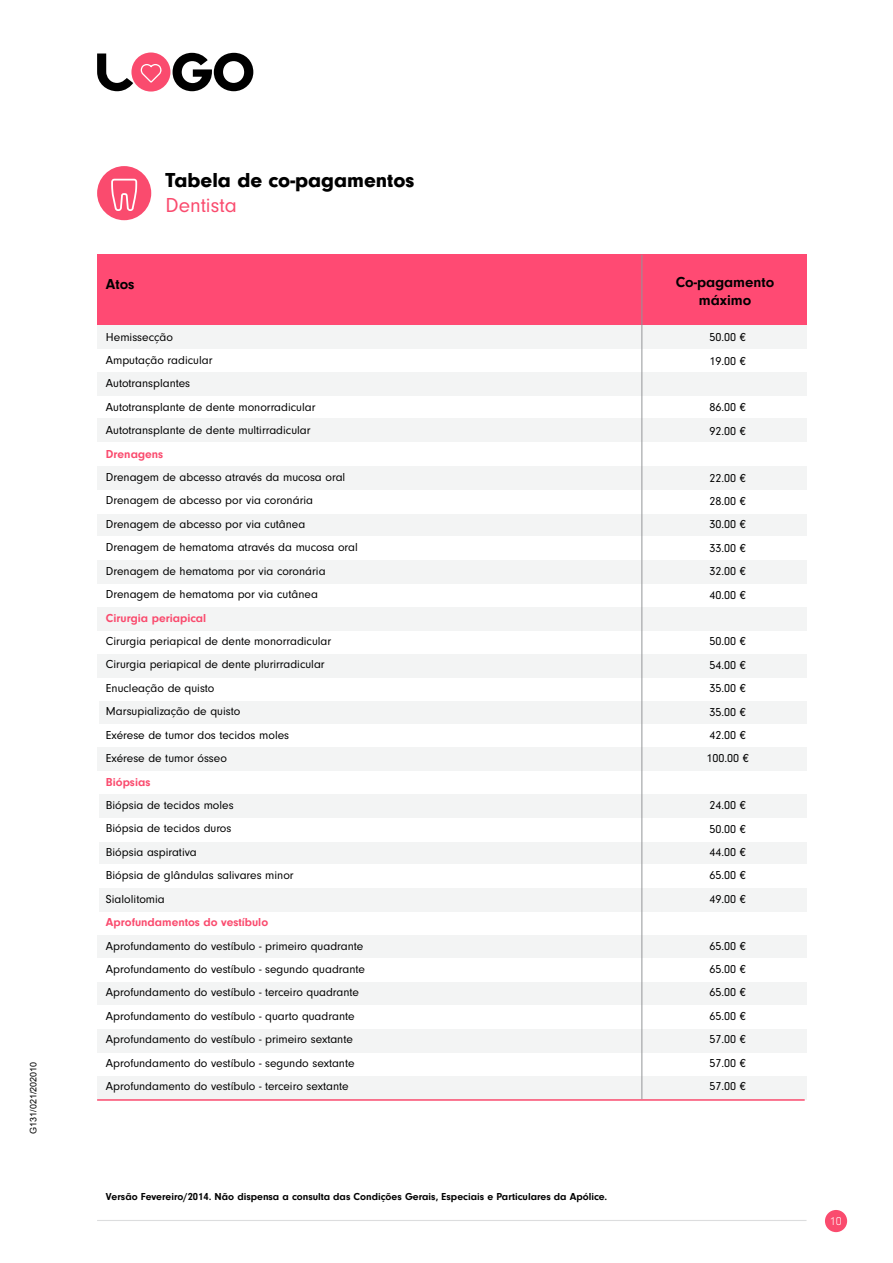
<style>
.page{position:relative;width:893px;height:1263px;background:#fff}
.page>*{position:absolute;margin:0;border:0;box-sizing:border-box;transform-origin:0 0}
.t1{font:900 21px "Neuzeit Gro";color:#000}
.t2{font:21px "Neuzeit Gro";color:#fa4b6e}
.t3{font:700 15px/18px "Neuzeit Gro";color:#000;text-align:center}
.t4{font:12px/23.4px "Neuzeit Gro";color:#000}
.t5{font:700 12px "Neuzeit Gro";color:#fa4b6e}
.t6{font:300 12px "Neuzeit Gro";color:#fff}
.t7{font:700 10.5px "Neuzeit Gro";color:#000}
.t8{font:9px "Arial";color:#000}
</style>
<div class="page">
<hr style="left:97px;top:1220px;width:709px;height:1px;background:#dcddde">
<div style="left:825px;top:1210px;width:22px;height:22px;background:#fa4b6e;border-radius:50%"></div>
<svg style="left:173px;top:53px;width:80px;height:38px"></svg>
<svg style="left:97px;top:54px;width:36px;height:37px"></svg>
<div style="left:131px;top:53px;width:39px;height:39px;background:#fa4b6e;border-radius:50%"></div>
<svg style="left:141px;top:64px;width:20px;height:19px"></svg>
<div style="left:97px;top:981px;width:709px;height:24px;background:#f3f4f4"></div>
<div style="left:97px;top:935px;width:709px;height:23px;background:#f3f4f4"></div>
<div style="left:97px;top:1029px;width:709px;height:23px;background:#f3f4f4"></div>
<div style="left:97px;top:1076px;width:709px;height:24px;background:#f3f4f4"></div>
<div style="left:97px;top:372px;width:709px;height:23px;background:#f3f4f4"></div>
<div style="left:97px;top:418px;width:709px;height:24px;background:#f3f4f4"></div>
<div style="left:97px;top:513px;width:709px;height:24px;background:#f3f4f4"></div>
<div style="left:99px;top:701px;width:707px;height:23px;background:#f3f4f4"></div>
<div style="left:99px;top:888px;width:707px;height:23px;background:#f3f4f4"></div>
<div style="left:97px;top:325px;width:709px;height:23px;background:#f3f4f4"></div>
<div style="left:99px;top:841px;width:707px;height:24px;background:#f3f4f4"></div>
<div style="left:99px;top:794px;width:707px;height:24px;background:#f3f4f4"></div>
<div style="left:97px;top:561px;width:709px;height:23px;background:#f3f4f4"></div>
<div style="left:97px;top:607px;width:709px;height:24px;background:#f3f4f4"></div>
<div style="left:97px;top:654px;width:709px;height:24px;background:#f3f4f4"></div>
<div style="left:97px;top:748px;width:709px;height:23px;background:#f3f4f4"></div>
<div style="left:97px;top:466px;width:709px;height:23px;background:#f3f4f4"></div>
<hr style="left:97px;top:1099px;width:708px;height:2px;background:#fa4b6e">
<div style="left:97px;top:255px;width:709px;height:70px;background:#ff4a73"></div>
<div style="left:97px;top:166px;width:54px;height:54px;background:#fa4b6e;border-radius:50%"></div>
<svg style="left:111px;top:179px;width:26px;height:32px"></svg>
<hr style="left:641px;top:255px;width:1px;height:844px;background:#939598">
<p class="t8" style="left:27px;top:1133px;width:74px;rotate:-90deg">G131/021/202010</p>
<h1 class="t1" style="left:165px;top:168px;width:251px">Tabela de co-pagamentos</h1>
<h1 class="t2" style="left:165px;top:194px;width:73px">Dentista</h1>
<p class="t3" style="left:106px;top:275px;width:30px">Atos</p>
<p class="t3" style="left:676px;top:273px;width:100px">Co-pagamento máximo</p>
<p class="t4" style="left:106px;top:325px;width:211px">Hemissecção<br>Amputação radicular<br>Autotransplantes<br>Autotransplante de dente monorradicular<br>Autotransplante de dente multirradicular</p>
<p class="t5" style="left:106px;top:447px;width:59px">Drenagens</p>
<p class="t4" style="left:106px;top:466px;width:253px">Drenagem de abcesso através da mucosa oral Drenagem de abcesso por via coronária Drenagem de abcesso por via cutânea Drenagem de hematoma através da mucosa oral Drenagem de hematoma por via coronária Drenagem de hematoma por via cutânea</p>
<p class="t5" style="left:106px;top:611px;width:102px">Cirurgia periapical</p>
<p class="t4" style="left:106px;top:630px;width:227px">Cirurgia periapical de dente monorradicular Cirurgia periapical de dente plurirradicular Enucleação de quisto<br>Marsupialização de quisto<br>Exérese de tumor dos tecidos moles<br>Exérese de tumor ósseo</p>
<p class="t5" style="left:106px;top:775px;width:46px">Biópsias</p>
<p class="t4" style="left:106px;top:793px;width:189px">Biópsia de tecidos moles<br>Biópsia de tecidos duros<br>Biópsia aspirativa<br>Biópsia de glândulas salivares minor<br>Sialolitomia</p>
<p class="t5" style="left:106px;top:915px;width:164px">Aprofundamentos do vestíbulo</p>
<p class="t4" style="left:106px;top:934px;width:261px">Aprofundamento do vestíbulo - primeiro quadrante Aprofundamento do vestíbulo - segundo quadrante Aprofundamento do vestíbulo - terceiro quadrante Aprofundamento do vestíbulo - quarto quadrante Aprofundamento do vestíbulo - primeiro sextante Aprofundamento do vestíbulo - segundo sextante Aprofundamento do vestíbulo - terceiro sextante</p>
<p class="t7" style="left:106px;top:1191px;width:503px">Versão Fevereiro/2014. Não dispensa a consulta das Condições Gerais, Especiais e Particulares da Apólice.</p>
<p class="t4" style="left:709px;top:326px;width:38px">50.00 €<br>19.00 €</p>
<p class="t4" style="left:709px;top:396px;width:38px">86.00 €<br>92.00 €</p>
<p class="t4" style="left:709px;top:466px;width:38px;text-align:justify">22.00 € 28.00 € 30.00 € 33.00 € 32.00 € 40.00 €</p>
<p class="t4" style="left:706px;top:630px;width:44px">50.00 €<br>54.00 €<br>35.00 €<br>35.00 €<br>42.00 €<br>100.00 €</p>
<p class="t4" style="left:709px;top:794px;width:38px;text-align:justify">24.00 € 50.00 € 44.00 € 65.00 € 49.00 €</p>
<p class="t4" style="left:709px;top:934px;width:38px;text-align:justify">65.00 € 65.00 € 65.00 € 65.00 € 57.00 € 57.00 € 57.00 €</p>
<p class="t6" style="left:830px;top:1215px;width:13px">10</p>
</div>
